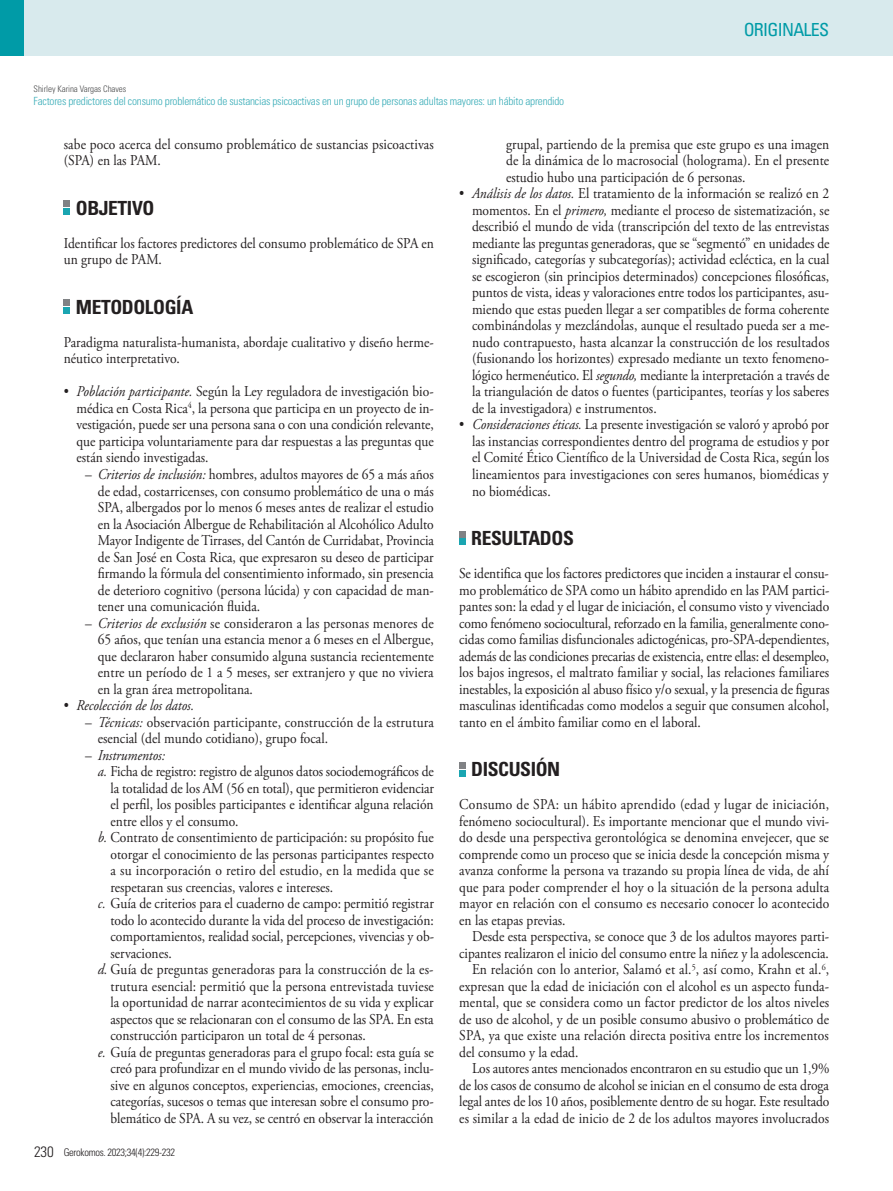
<style>
.page{position:relative;width:893px;height:1191px;background:#fff}
.page>*{position:absolute;margin:0;border:0;box-sizing:border-box;transform-origin:0 0}
.t1{font:700 condensed 19.5px "Univers LT Std";letter-spacing:-.02em;color:#231f20}
.t2{font:condensed 18px "Univers LT Std";letter-spacing:-.04em;color:#009ba7}
.t3{font:15px/16.5px "Adobe Garamond Pro";color:#231f20;text-align:justify;scale:.9 1}
.t4{font:italic 15px "Adobe Garamond Pro";color:#231f20;scale:.9 1}
.t5{font:300 condensed 11.25px "Univers LT Std";letter-spacing:-.02em;color:#3aadb8}
.t6{font:300 condensed 10.5px "Univers LT Std";letter-spacing:-.03em;color:#231f20}
.t7{font:300 condensed 9px "Univers LT Std";letter-spacing:-.01em;color:#4b4c4d}
.s1{font-style:italic}
.s2{font-style:normal}
.s3{font-size:15px}
</style>
<div class="page">
<div style="left:0;top:0;width:893px;height:55px;background:#d8eaed"></div>
<div style="left:0;top:0;width:24px;height:55px;background:#009ba7"></div>
<svg style="left:64px;top:201px;width:6px;height:14px"></svg>
<svg style="left:64px;top:300px;width:6px;height:14px"></svg>
<svg style="left:459px;top:531px;width:6px;height:14px"></svg>
<svg style="left:459px;top:762px;width:6px;height:14px"></svg>
<p class="t2" style="left:744px;top:18px;width:87px">ORIGINALES</p>
<p class="t7" style="left:34px;top:83px;width:94px">Shirley Karina Vargas Chaves</p>
<p class="t5" style="left:34px;top:94px;width:532px">Factores predictores del consumo problemático de sustancias psicoactivas en un grupo de personas adultas mayores: un hábito aprendido</p>
<p class="t3" style="left:64px;top:136px;width:413px">sabe poco acerca del consumo problemático de sustancias psicoactivas (SPA) en las PAM.</p>
<h1 class="t1" style="left:76px;top:196px;width:80px">OBJETIVO</h1>
<p class="t3" style="left:64px;top:235px;width:413px">Identificar los factores predictores del consumo problemático de SPA en un grupo de PAM.</p>
<h1 class="t1" style="left:76px;top:295px;width:119px">METODOLOGÍA</h1>
<p class="t3" style="left:64px;top:334px;width:413px">Paradigma naturalista-humanista, abordaje cualitativo y diseño herme&shy;néutico interpretativo.</p>
<p class="t3" style="left:77px;top:384px;width:399px;text-indent:-13px">• <span class="s1">Población participante.</span> Según la Ley reguladora de investigación bio&shy;médica en Costa Rica<sup>4</sup>, la persona que participa en un proyecto de in&shy;vestigación, puede ser una persona sana o con una condición relevante, que participa voluntariamente para dar respuestas a las preguntas que están siendo investigadas.</p>
<p class="t3" style="left:98px;top:466px;width:375px;text-indent:-13px">– <span class="s1">Criterios de inclusión:</span> hombres, adultos mayores de 65 a más años de edad, costarricenses, con consumo problemático de una o más SPA, albergados por lo menos 6 meses antes de realizar el estudio en la Asociación Albergue de Rehabilitación al Alcohólico Adulto Mayor Indigente de Tirrases, del Cantón de Curridabat, Provincia de San José en Costa Rica, que expresaron su deseo de participar firmando la fórmula del consentimiento informado, sin presencia de deterioro cognitivo (persona lúcida) y con capacidad de man&shy;tener una comunicación fluida.</p>
<p class="t3" style="left:98px;top:615px;width:375px;text-indent:-13px">– <span class="s1">Criterios de exclusión</span> se consideraron a las personas menores de 65 años, que tenían una estancia menor a 6 meses en el Albergue, que declararon haber consumido alguna sustancia recientemente entre un período de 1 a 5 meses, ser extranjero y que no viviera en la gran área metropolitana.</p>
<p class="t4" style="left:64px;top:696px;width:146px"><span class="s2">•</span> Recolección de los datos.</p>
<p class="t3" style="left:98px;top:714px;width:375px;text-indent:-13px">– <span class="s1">Técnicas:</span> observación participante, construcción de la estrutura esencial (del mundo cotidiano), grupo focal.</p>
<p class="t4" style="left:85px;top:746px;width:90px"><span class="s2">–</span> Instrumentos:</p>
<p class="t3" style="left:98px;top:763px;width:375px"><span class="s1">a.</span> Ficha de registro: registro de algunos datos sociodemográficos de</p>
<p class="t3" style="left:111px;top:780px;width:361px">la totalidad de los AM (56 en total), que permitieron evidenciar</p>
<p class="t3" style="left:111px;top:796px;width:361px">el perfil, los posibles participantes e identificar alguna relación</p>
<p class="t3" style="left:111px;top:813px;width:144px">entre ellos y el consumo.</p>
<p class="t3" style="left:98px;top:829px;width:375px"><span class="s1">b.</span> Contrato de consentimiento de participación: su propósito fue</p>
<p class="t3" style="left:111px;top:846px;width:361px">otorgar el conocimiento de las personas participantes respecto</p>
<p class="t3" style="left:111px;top:862px;width:361px">a su incorporación o retiro del estudio, en la medida que se</p>
<p class="t3" style="left:111px;top:879px;width:249px">respetaran sus creencias, valores e intereses.</p>
<p class="t3" style="left:98px;top:895px;width:375px"><span class="s1">c.</span> Guía de criterios para el cuaderno de campo: permitió registrar</p>
<p class="t3" style="left:111px;top:912px;width:361px">todo lo acontecido durante la vida del proceso de investigación:</p>
<p class="t3" style="left:111px;top:928px;width:361px">comportamientos, realidad social, percepciones, vivencias y ob-</p>
<p class="t3" style="left:111px;top:945px;width:70px">servaciones.</p>
<p class="t3" style="left:98px;top:961px;width:374px"><span class="s1">d.</span> Guía de preguntas generadoras para la construcción de la es-</p>
<p class="t3" style="left:111px;top:978px;width:361px">trutura esencial: permitió que la persona entrevistada tuviese</p>
<p class="t3" style="left:111px;top:994px;width:361px">la oportunidad de narrar acontecimientos de su vida y explicar</p>
<p class="t3" style="left:111px;top:1011px;width:360px">aspectos que se relacionaran con el consumo de las SPA. En esta</p>
<p class="t3" style="left:111px;top:1027px;width:285px">construcción participaron un total de 4 personas.</p>
<p class="t3" style="left:98px;top:1044px;width:375px"><span class="s1">e.</span> Guía de preguntas generadoras para el grupo focal: esta guía se</p>
<p class="t3" style="left:111px;top:1060px;width:361px">creó para profundizar en el mundo vivido de las personas, inclu-</p>
<p class="t3" style="left:111px;top:1077px;width:361px">sive en algunos conceptos, experiencias, emociones, creencias,</p>
<p class="t3" style="left:111px;top:1093px;width:361px">categorías, sucesos o temas que interesan sobre el consumo pro-</p>
<p class="t3" style="left:111px;top:1110px;width:360px">blemático de SPA. A su vez, se centró en observar la interacción</p>
<p class="t3" style="left:506px;top:136px;width:361px">grupal, partiendo de la premisa que este grupo es una imagen de la dinámica de lo macrosocial (holograma). En el presente estudio hubo una participación de 6 personas.</p>
<p class="t3" style="left:472px;top:186px;width:399px;text-indent:-13px">• <span class="s1">Análisis de los datos.</span> El tratamiento de la información se realizó en 2 momentos. En el <span class="s1">primero,</span> mediante el proceso de sistematización, se describió el mundo de vida (transcripción del texto de las entrevistas mediante las preguntas generadoras, que se “segmentó” en unidades de significado, categorías y subcategorías); actividad ecléctica, en la cual se escogieron (sin principios determinados) concepciones filosóficas, puntos de vista, ideas y valoraciones entre todos los participantes, asu&shy;miendo que estas pueden llegar a ser compatibles de forma coherente combinándolas y mezclándolas, aunque el resultado pueda ser a me&shy;nudo contrapuesto, hasta alcanzar la construcción de los resultados (fusionando los horizontes) expresado mediante un texto fenomeno&shy;lógico hermenéutico. El <span class="s1">segundo,</span> mediante la interpretación a través de la triangulación de datos o fuentes (participantes, teorías y los saberes de la investigadora) e instrumentos.</p>
<p class="t3" style="left:472px;top:417px;width:398px;text-indent:-13px">• <span class="s1">Consideraciones éticas.</span> La presente investigación se valoró y aprobó por las instancias correspondientes dentro del programa de estudios y por el Comité Ético Científico de la Universidad de Costa Rica, según los lineamientos para investigaciones con seres humanos, biomédicas y no biomédicas.</p>
<h1 class="t1" style="left:471px;top:526px;width:104px">RESULTADOS</h1>
<p class="t3" style="left:459px;top:565px;width:413px">Se identifica que los factores predictores que inciden a instaurar el consu&shy;mo problemático de SPA como un hábito aprendido en las PAM partici&shy;pantes son: la edad y el lugar de iniciación, el consumo visto y vivenciado como fenómeno sociocultural, reforzado en la familia, generalmente cono&shy;cidas como familias disfuncionales adictogénicas, pro-SPA-dependientes, además de las condiciones precarias de existencia, entre ellas: el desempleo, los bajos ingresos, el maltrato familiar y social, las relaciones familiares inestables, la exposición al abuso físico y/o sexual, y la presencia de figuras masculinas identificadas como modelos a seguir que consumen alcohol, tanto en el ámbito familiar como en el laboral.</p>
<h1 class="t1" style="left:471px;top:757px;width:90px">DISCUSIÓN</h1>
<p class="t3" style="left:459px;top:796px;width:413px">Consumo de SPA: un hábito aprendido (edad y lugar de iniciación, fenómeno sociocultural). Es importante mencionar que el mundo vivi&shy;do desde una perspectiva gerontológica se denomina envejecer, que se comprende como un proceso que se inicia desde la concepción misma y avanza conforme la persona va trazando su propia línea de vida, de ahí que para poder comprender el hoy o la situación de la persona adulta mayor en relación con el consumo es necesario conocer lo acontecido en las etapas previas.</p>
<p class="t3" style="left:472px;top:928px;width:398px">Desde esta perspectiva, se conoce que 3 de los adultos mayores parti-</p>
<p class="t3" style="left:459px;top:945px;width:412px">cipantes realizaron el inicio del consumo entre la niñez y la adolescencia.</p>
<p class="t3" style="left:472px;top:961px;width:398px">En relación con lo anterior, Salamó et al.<sup>5</sup>, así como, Krahn et al.<sup>6</sup>,</p>
<p class="t3" style="left:459px;top:978px;width:413px">expresan que la edad de iniciación con el alcohol es un aspecto funda-</p>
<p class="t3" style="left:459px;top:994px;width:413px">mental, que se considera como un factor predictor de los altos niveles</p>
<p class="t3" style="left:459px;top:1011px;width:413px">de uso de alcohol, y de un posible consumo abusivo o problemático de</p>
<p class="t3" style="left:459px;top:1027px;width:412px">SPA, ya que existe una relación directa positiva entre los incrementos</p>
<p class="t3" style="left:459px;top:1044px;width:134px">del consumo y la edad.</p>
<p class="t3" style="left:472px;top:1060px;width:399px">Los autores antes mencionados encontraron en su estudio que un 1,9%</p>
<p class="t3" style="left:459px;top:1077px;width:412px">de los casos de consumo de alcohol se inician en el consumo de esta droga</p>
<p class="t3" style="left:459px;top:1093px;width:413px">legal antes de los 10 años, posiblemente dentro de su hogar. Este resultado</p>
<p class="t3" style="left:459px;top:1110px;width:413px">es similar a la edad de inicio de 2 de los adultos mayores involucrados</p>
<p class="t6" style="left:34px;top:1145px;width:143px"><span class="s3">230</span> Gerokomos. 2023;34(4):229-232</p>
</div>
